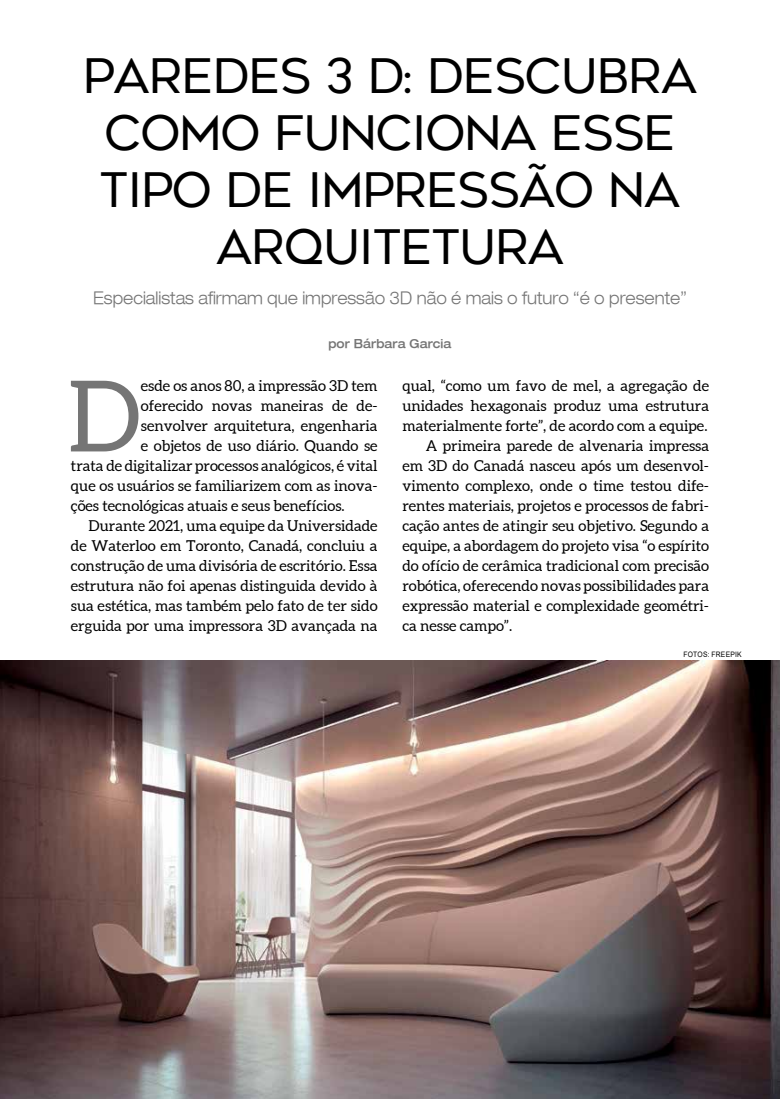
<style>
.page{position:relative;width:780px;height:1099px;background:#fff}
.page>*{position:absolute;margin:0;border:0;box-sizing:border-box;transform-origin:0 0}
.t1{font:98.62px "Aleo";color:#757575}
.t2{font:47.5px/57px "Geometos Neue";letter-spacing:-.02em;color:#000;text-align:center}
.t3{font:300 expanded 17.5px "Helvetica Neue LT";color:#757575;scale:.9 1}
.t4{font:15px "Aleo";color:#000}
.t5{font:500 expanded 12.5px "Helvetica Neue LT";color:#757575;scale:.9 1}
.t6{font:7.5px "Arial";letter-spacing:.035em;color:#000;scale:.9 1}
</style>
<div class="page">
<img style="left:0;top:661px;width:780px;height:437px">
<h2 class="t2" style="left:83px;top:48px;width:616px">PAREDES 3 D: DESCUBRA<br>COMO FUNCIONA ESSE<br>TIPO DE IMPRESSÃO NA<br>ARQUITETURA</h2>
<p class="t3" style="left:93px;top:287px;width:661px">Especialistas afirmam que impressão 3D não é mais o futuro “é o presente”</p>
<p class="t5" style="left:328px;top:336px;width:138px">por Bárbara Garcia</p>
<p class="t4" style="left:402px;top:377px;width:308px">qual, “como um favo de mel, a agregação de</p>
<p class="t4" style="left:402px;top:397px;width:308px">unidades hexagonais produz uma estrutura</p>
<p class="t4" style="left:402px;top:417px;width:306px">materialmente forte”, de acordo com a equipe.</p>
<p class="t4" style="left:425px;top:437px;width:285px">A primeira parede de alvenaria impressa</p>
<p class="t4" style="left:402px;top:457px;width:308px">em 3D do Canadá nasceu após um desenvol-</p>
<p class="t4" style="left:402px;top:477px;width:308px">vimento complexo, onde o time testou dife-</p>
<p class="t4" style="left:402px;top:497px;width:308px">rentes materiais, projetos e processos de fabri-</p>
<p class="t4" style="left:402px;top:517px;width:308px">cação antes de atingir seu objetivo. Segundo a</p>
<p class="t4" style="left:402px;top:537px;width:308px">equipe, a abordagem do projeto visa “o espírito</p>
<p class="t4" style="left:402px;top:557px;width:308px">do ofício de cerâmica tradicional com precisão</p>
<p class="t4" style="left:402px;top:577px;width:308px">robótica, oferecendo novas possibilidades para</p>
<p class="t4" style="left:402px;top:597px;width:308px">expressão material e complexidade geométri-</p>
<p class="t4" style="left:402px;top:617px;width:111px">ca nesse campo”.</p>
<p class="t6" style="left:683px;top:648px;width:66px">FOTOS: FREEPIK</p>
<h1 class="t1" style="left:68px;top:359px;width:75px">D</h1>
<p class="t4" style="left:141px;top:377px;width:238px">esde os anos 80, a impressão 3D tem</p>
<p class="t4" style="left:141px;top:397px;width:238px">oferecido novas maneiras de de-</p>
<p class="t4" style="left:141px;top:417px;width:238px">senvolver arquitetura, engenharia</p>
<p class="t4" style="left:141px;top:437px;width:238px">e objetos de uso diário. Quando se</p>
<p class="t4" style="left:71px;top:457px;width:308px">trata de digitalizar processos analógicos, é vital</p>
<p class="t4" style="left:71px;top:477px;width:308px">que os usuários se familiarizem com as inova-</p>
<p class="t4" style="left:71px;top:497px;width:275px">ções tecnológicas atuais e seus benefícios.</p>
<p class="t4" style="left:89px;top:517px;width:290px">Durante 2021, uma equipe da Universidade</p>
<p class="t4" style="left:71px;top:537px;width:308px">de Waterloo em Toronto, Canadá, concluiu a</p>
<p class="t4" style="left:71px;top:557px;width:308px">construção de uma divisória de escritório. Essa</p>
<p class="t4" style="left:71px;top:577px;width:308px">estrutura não foi apenas distinguida devido à</p>
<p class="t4" style="left:71px;top:597px;width:308px">sua estética, mas também pelo fato de ter sido</p>
<p class="t4" style="left:71px;top:617px;width:308px">erguida por uma impressora 3D avançada na</p>
</div>
